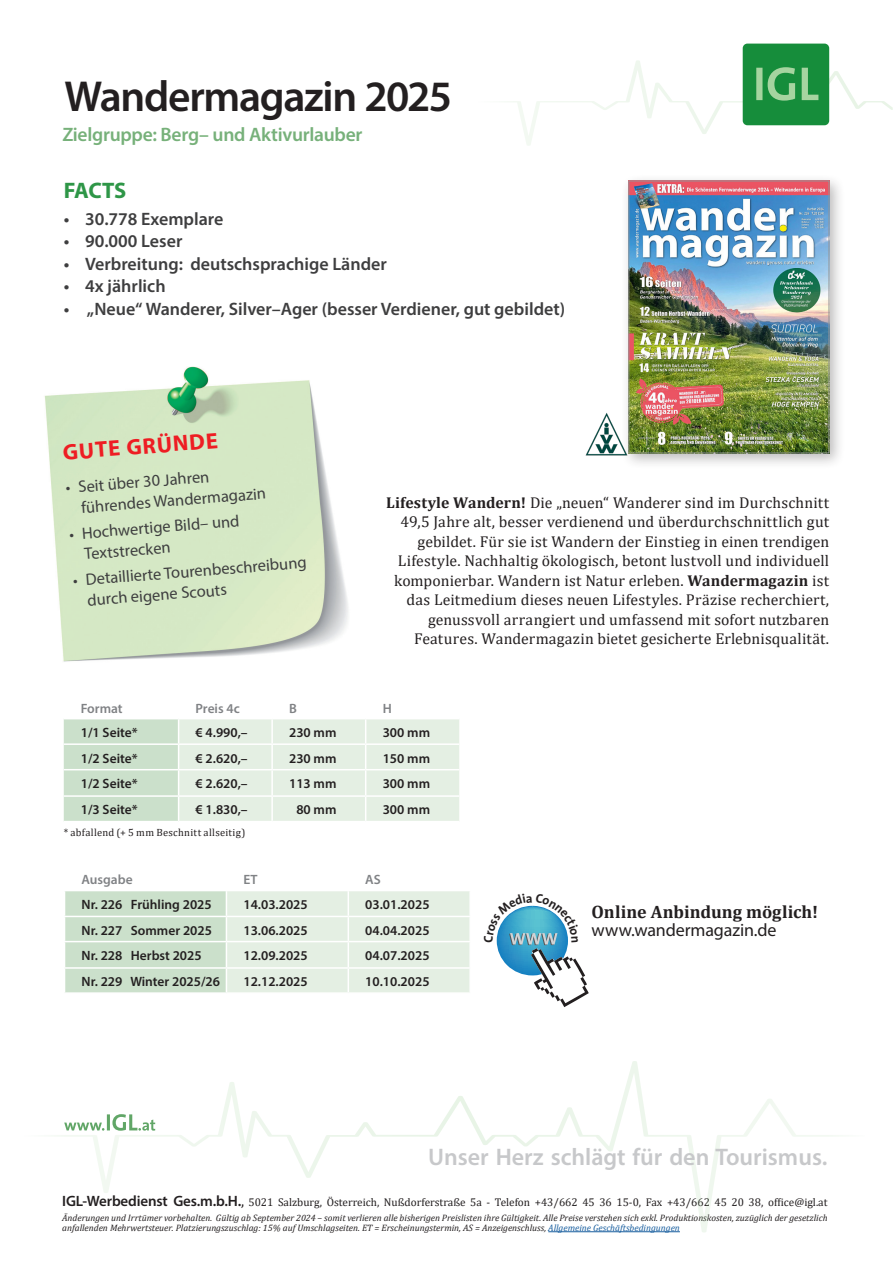
<style>
.page{position:relative;width:893px;height:1263px;background:#fff}
.page>*{position:absolute;margin:0;border:0;box-sizing:border-box;transform-origin:0 0}
.Head_schwarz{font:600 43.5px "Myriad Pro";letter-spacing:-.03em;color:#231f20}
.t1{font:600 24px "Myriad Pro";color:#c7c8ca}
.t2{font:700 22.5px "Myriad Pro";color:#ee1d23}
.Facts{font:700 22.5px "Myriad Pro";letter-spacing:-.015em;color:#2e9647}
.Subhead_grün{font:600 19.5px "Myriad Pro";letter-spacing:-.015em;color:#77b17a}
.t3{font:600 18px "Myriad Pro";color:#3e3e3f}
.Tabinfo_Zusatz{font:700 18px "Cambria";letter-spacing:.005em;color:#231f20}
.Tabinfo_Zusatz-2{font:18px "Myriad Pro";letter-spacing:-.005em;color:#231f20}
.t4{font:16.5px/20.7px "Myriad Pro";color:#3e3e3f}
.Fließ{font:15.75px/19.5px "Cambria";letter-spacing:.01em;color:#231f20;text-align:right}
.t5{font:600 13.5px "Myriad Pro";color:#231f20}
.t6{font:600 13.5px "Myriad Pro";color:#808285}
.t7{font:11.25px "Cambria";color:#231f20}
.Tabinfo_Zusatz-3{font:10.5px "Cambria";letter-spacing:.025em;color:#231f20}
.t8{font:italic 9.3px/10.5px "Cambria";color:#231f20}
.s1{font-weight:700}
.s2{font-family:"Myriad Pro";font-weight:600;font-size:15px}
.s3{font-size:15px}
.s4{color:#175d9e}
</style>
<div class="page">
<svg style="left:57px;top:1061px;width:779px;height:171px"></svg>
<div style="left:743px;top:44px;width:86px;height:81px;background:#168d3b;border-radius:5px"></div>
<svg style="left:510px;top:60px;width:383px;height:85px"></svg>
<img style="left:44px;top:366px;width:304px;height:296px">
<div style="left:621px;top:173px;width:224px;height:296px;background:#231f20;opacity:.3"></div>
<img style="left:631px;top:183px;width:196px;height:268px">
<div style="left:629px;top:181px;width:200px;height:272px;border:1px solid #939598"></div>
<svg style="left:65px;top:891px;width:405px;height:101px;background:#dbeadb"></svg>
<hr style="left:469px;top:969px;width:2px;height:23px;background:#fff">
<svg style="left:64px;top:719px;width:395px;height:102px;background:#deebdd"></svg>
<img style="left:586px;top:413px;width:41px;height:42px">
<svg style="left:496px;top:905px;width:93px;height:102px"></svg>
<p class="Head_schwarz" style="left:64px;top:69px;width:389px">Wandermagazin 2025</p>
<p class="Subhead_grün" style="left:62px;top:122px;width:302px">Zielgruppe: Berg– und Aktivurlauber</p>
<p class="Facts" style="left:64px;top:175px;width:64px">FACTS</p>
<p class="t3" style="left:64px;top:207px;width:161px">• 30.778 Exemplare</p>
<p class="t3" style="left:64px;top:230px;width:120px">• 90.000 Leser</p>
<p class="t3" style="left:64px;top:252px;width:325px">• Verbreitung: deutschsprachige Länder</p>
<p class="t3" style="left:64px;top:275px;width:103px">• 4x jährlich</p>
<p class="t3" style="left:64px;top:297px;width:503px">• „Neue“ Wanderer, Silver–Ager (besser Verdiener, gut gebildet)</p>
<p class="t2" style="left:62px;top:438px;width:157px;rotate:-5deg">GUTE GRÜNDE</p>
<p class="t4" style="left:78px;top:476px;width:187px;line-height:21.3px;text-indent:-14px;rotate:-5deg">• Seit über 30 Jahren führendes Wandermagazin</p>
<p class="t4" style="left:82px;top:523px;width:159px;text-indent:-13px;rotate:-5deg">• Hochwertige Bild– und<br>Textstrecken</p>
<p class="t4" style="left:85px;top:570px;width:223px;text-indent:-13px;rotate:-5deg">• Detaillierte Tourenbeschreibung durch eigene Scouts</p>
<p class="Fließ" style="left:386px;top:492px;width:445px"><span class="s1">Lifestyle Wandern!</span> Die „neuen“ Wanderer sind im Durchschnitt 49,5 Jahre alt, besser verdienend und überdurchschnittlich gut gebildet. Für sie ist Wandern der Einstieg in einen trendigen Lifestyle. Nachhaltig ökologisch, betont lustvoll und individuell komponierbar. Wandern ist Natur erleben. <span class="s1">Wandermagazin</span> ist das Leitmedium dieses neuen Lifestyles. Präzise recherchiert, genussvoll arrangiert und umfassend mit sofort nutzbaren Features. Wandermagazin bietet gesicherte Erlebnisqualität.</p>
<p class="t6" style="left:81px;top:700px;width:43px">Format</p>
<p class="t6" style="left:196px;top:700px;width:46px">Preis 4c</p>
<p class="t6" style="left:289px;top:700px;width:9px">B</p>
<p class="t6" style="left:383px;top:700px;width:11px">H</p>
<p class="t5" style="left:81px;top:724px;width:58px">1/1 Seite*</p>
<p class="t5" style="left:196px;top:724px;width:54px">€ 4.990,–</p>
<p class="t5" style="left:289px;top:724px;width:49px">230 mm</p>
<p class="t5" style="left:383px;top:724px;width:49px">300 mm</p>
<p class="t5" style="left:81px;top:749px;width:58px">1/2 Seite*</p>
<p class="t5" style="left:196px;top:749px;width:54px">€ 2.620,–</p>
<p class="t5" style="left:289px;top:749px;width:49px">230 mm</p>
<p class="t5" style="left:383px;top:749px;width:49px">150 mm</p>
<p class="t5" style="left:81px;top:775px;width:58px">1/2 Seite*</p>
<p class="t5" style="left:196px;top:775px;width:54px">€ 2.620,–</p>
<p class="t5" style="left:289px;top:775px;width:49px">113 mm</p>
<p class="t5" style="left:383px;top:775px;width:49px">300 mm</p>
<p class="t5" style="left:81px;top:801px;width:58px">1/3 Seite*</p>
<p class="t5" style="left:196px;top:801px;width:54px">€ 1.830,–</p>
<p class="t5" style="left:296px;top:801px;width:42px">80 mm</p>
<p class="t5" style="left:383px;top:801px;width:49px">300 mm</p>
<p class="Tabinfo_Zusatz-3" style="left:64px;top:826px;width:183px">* abfallend (+ 5 mm Beschnitt allseitig)</p>
<p class="t6" style="left:82px;top:871px;width:53px">Ausgabe</p>
<p class="t6" style="left:243px;top:871px;width:16px">ET</p>
<p class="t6" style="left:365px;top:871px;width:17px">AS</p>
<p class="t5" style="left:82px;top:896px;width:132px">Nr. 226 Frühling 2025</p>
<p class="t5" style="left:243px;top:896px;width:66px">14.03.2025</p>
<p class="t5" style="left:365px;top:896px;width:66px">03.01.2025</p>
<p class="t5" style="left:82px;top:921px;width:132px">Nr. 227 Sommer 2025</p>
<p class="t5" style="left:243px;top:921px;width:66px">13.06.2025</p>
<p class="t5" style="left:365px;top:921px;width:66px">04.04.2025</p>
<p class="t5" style="left:82px;top:947px;width:122px">Nr. 228 Herbst 2025</p>
<p class="t5" style="left:243px;top:947px;width:66px">12.09.2025</p>
<p class="t5" style="left:365px;top:947px;width:66px">04.07.2025</p>
<p class="t5" style="left:82px;top:973px;width:140px">Nr. 229 Winter 2025/26</p>
<p class="t5" style="left:243px;top:973px;width:66px">12.12.2025</p>
<p class="t5" style="left:365px;top:973px;width:66px">10.10.2025</p>
<p class="Tabinfo_Zusatz" style="left:591px;top:899px;width:228px">Online Anbindung möglich!</p>
<p class="Tabinfo_Zusatz-2" style="left:591px;top:918px;width:187px">www.wandermagazin.de</p>
<h2 class="t1" style="left:428px;top:1141px;width:401px">Unser Herz schlägt für den Tourismus.</h2>
<p class="t7" style="left:62px;top:1195px;width:767px"><span class="s2">IGL-Werbedienst Ges.m.b.H.</span><span class="s3">,</span> 5021 Salzburg, Österreich, Nußdorferstraße 5a - Telefon +43/662 45 36 15-0, Fax +43/662 45 20 38, office@igl.at</p>
<p class="t8" style="left:62px;top:1212px;width:767px">Änderungen und Irrtümer vorbehalten. Gültig ab September 2024 – somit verlieren alle bisherigen Preislisten ihre Gültigkeit. Alle Preise verstehen sich exkl. Produktionskosten, zuzüglich der gesetzlich anfallenden Mehrwertsteuer. Platzierungszuschlag: 15% auf Umschlagseiten. ET = Erscheinungstermin, AS = Anzeigenschluss, <span class="s4">Allgemeine Geschäftsbedingungen</span></p>
</div>
